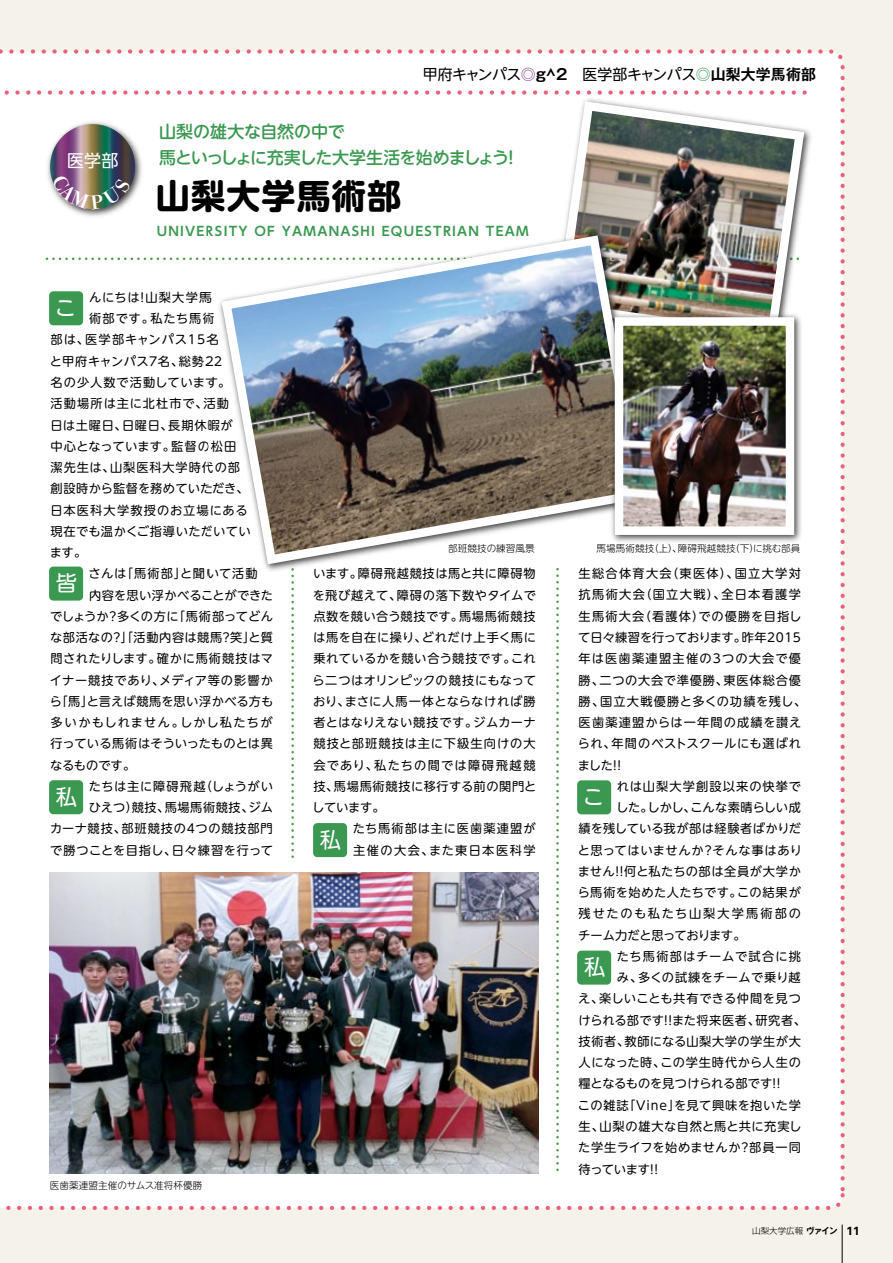
<style>
.page{position:relative;width:893px;height:1263px;background:#f5f2e9}
.page>*{position:absolute;margin:0;border:0;box-sizing:border-box;transform-origin:0 0}
.t1{font:700 34.05px "UD Shin M Go Pro";letter-spacing:.035em;color:#000}
.t2{font:21.3px "UD Shin M Go Pro";color:#fff}
.t3{font:500 16.95px/25.5px "UD Shin M Go Pro";letter-spacing:-.02em;color:#3b9851}
.t4{font:16.95px "UD Shin Go Pro";color:#fff}
.t5{font:14.85px "UD Shin Go NT Pro";letter-spacing:-.025em;color:#000}
.t6{font:700 12.75px "UD Shin Go NT Pro De";letter-spacing:.1em;color:#3b9851}
.t7{font:12.15px/21.3px "UD Shin M Go Pro";letter-spacing:.05em;color:#000;text-align:justify}
.t8{font:12.15px/21.3px "UD Shin M Go Pro";letter-spacing:.085em;color:#000}
.t9{font:12.15px/21.3px "UD Shin M Go Pro";letter-spacing:.09em;color:#000}
.t10{font:12.15px "UD Shin M Go Pro";letter-spacing:.03em;color:#000}
.t11{font:12.15px "UD Shin M Go Pro";letter-spacing:.005em;color:#000}
.t12{font:12.15px "UD Shin M Go Pro";letter-spacing:.07em;color:#000}
.t13{font:12.15px "UD Shin M Go Pro";letter-spacing:.1em;color:#000}
.t14{font:12.15px "UD Shin M Go Pro";letter-spacing:.025em;color:#000}
.t15{font:12.15px "UD Shin M Go Pro";letter-spacing:-.005em;color:#000}
.t16{font:12.15px "UD Shin M Go Pro";letter-spacing:.015em;color:#000}
.t17{font:12.15px "UD Shin M Go Pro";letter-spacing:-.015em;color:#000}
.t18{font:12.15px "UD Shin M Go Pro";letter-spacing:.01em;color:#000}
.t19{font:12.15px "UD Shin M Go Pro";letter-spacing:-.01em;color:#000}
.t20{font:12.15px "UD Shin M Go Pro";letter-spacing:.155em;color:#000}
.t21{font:12.15px "UD Shin M Go Pro";color:#000}
.t22{font:12.15px "UD Shin M Go Pro";letter-spacing:-.03em;color:#000}
.t23{font:12.15px "UD Shin M Go Pro";letter-spacing:.075em;color:#000}
.t24{font:300 9.6px "UD Shin M Go Pro";letter-spacing:.01em;color:#000}
.t25{font:300 8.55px "Shin Go Pro";color:#000}
.s1{font-family:"Gothic MB101 Pro De";font-weight:700;color:#883d93}
.s2{font-family:"Gothic MB101 Pro De";font-weight:700}
.s3{font-family:"Gothic MB101 Pro De";font-weight:700;color:#3a9859}
.s4{font-family:"Nova SSK";font-weight:700;font-size:11.7px}
</style>
<div class="page">
<div style="left:0;top:49px;width:845px;height:1161px;background:#fff"></div>
<svg style="left:47px;top:257px;width:162px;height:3px"></svg>
<hr style="left:842px;top:1224px;width:1px;height:39px;background:#000">
<div style="left:0;top:86px;width:252px;height:150px;background:#fff"></div>
<img style="left:50px;top:124px;width:85px;height:85px;border-radius:43px">
<svg style="left:0;top:90px;width:489px;height:5px;background:#f9d6dd"></svg>
<svg style="left:291px;top:581px;width:3px;height:277px"></svg>
<svg style="left:556px;top:581px;width:3px;height:590px;background:#d2e5d1"></svg>
<img style="left:49px;top:872px;width:490px;height:301px">
<img style="left:489px;top:73px;width:356px;height:282px">
<img style="left:551px;top:96px;width:258px;height:250px">
<img style="left:209px;top:206px;width:457px;height:375px">
<img style="left:217px;top:230px;width:432px;height:339px">
<img style="left:605px;top:256px;width:201px;height:291px">
<img style="left:625px;top:327px;width:159px;height:198px">
<div style="left:615px;top:317px;width:179px;height:218px;border:9px solid #fff"></div>
<div style="left:49px;top:291px;width:34px;height:34px;background:#3b9851;border-radius:4px"></div>
<div style="left:49px;top:567px;width:34px;height:34px;background:#3b9851;border-radius:4px"></div>
<div style="left:49px;top:780px;width:34px;height:34px;background:#3b9851;border-radius:4px"></div>
<div style="left:313px;top:823px;width:34px;height:34px;background:#3b9851;border-radius:4px"></div>
<div style="left:577px;top:780px;width:34px;height:34px;background:#3b9851;border-radius:4px"></div>
<div style="left:577px;top:951px;width:34px;height:34px;background:#3b9851;border-radius:4px"></div>
<svg style="left:52px;top:174px;width:79px;height:35px;background:#7e7a7c"></svg>
<h3 class="t4" style="left:67px;top:147px;width:53px">医学部</h3>
<p class="t5" style="left:423px;top:62px;width:395px">甲府キャンパス<span class="s1">◎</span><span class="s2">g^2　</span>医学部キャンパス<span class="s3">◎</span><span class="s2">山梨大学馬術部</span></p>
<h3 class="t3" style="left:159px;top:118px;width:362px">山梨の雄大な自然の中で<br>馬といっしょに充実した大学生活を始めましょう！</h3>
<h1 class="t1" style="left:156px;top:168px;width:247px">山梨大学馬術部</h1>
<p class="t6" style="left:157px;top:220px;width:373px">UNIVERSITY OF YAMANASHI EQUESTRIAN TEAM</p>
<p class="t13" style="left:89px;top:287px;width:124px">んにちは！山梨大学馬</p>
<p class="t23" style="left:89px;top:309px;width:127px">術部です。私たち馬術</p>
<p class="t12" style="left:51px;top:330px;width:169px">部は、医学部キャンパス15名</p>
<p class="t7" style="left:50px;top:350px;width:174px">と甲府キャンパス７名、総勢22</p>
<p class="t7" style="left:51px;top:371px;width:181px">名の少人数で活動しています。</p>
<p class="t9" style="left:51px;top:392px;width:180px">活動場所は主に北杜市で、活動</p>
<p class="t7" style="left:50px;top:414px;width:184px">日は土曜日、日曜日、長期休暇が</p>
<p class="t10" style="left:51px;top:436px;width:187px">中心となっています。監督の松田</p>
<p class="t12" style="left:51px;top:457px;width:191px">潔先生は、山梨医科大学時代の部</p>
<p class="t18" style="left:51px;top:479px;width:200px">創設時から監督を務めていただき、</p>
<p class="t9" style="left:50px;top:499px;width:199px">日本医科大学教授のお立場にある</p>
<p class="t10" style="left:51px;top:521px;width:201px">現在でも温かくご指導いただいてい</p>
<p class="t7" style="left:50px;top:541px;width:38px">ます。</p>
<p class="t7" style="left:89px;top:562px;width:171px">さんは「馬術部」と聞いて活動</p>
<p class="t21" style="left:89px;top:585px;width:186px">内容を思い浮かべることができた</p>
<p class="t15" style="left:50px;top:606px;width:224px">でしょうか？多くの方に「馬術部ってどん</p>
<p class="t10" style="left:50px;top:628px;width:224px">な部活なの？」「活動内容は競馬？笑」と質</p>
<p class="t7" style="left:51px;top:647px;width:224px">問されたりします。確かに馬術競技はマ</p>
<p class="t7" style="left:50px;top:669px;width:224px">イナー競技であり、メディア等の影響か</p>
<p class="t16" style="left:50px;top:691px;width:225px">ら「馬」と言えば競馬を思い浮かべる方も</p>
<p class="t13" style="left:51px;top:713px;width:224px">多いかもしれません。しかし私たちが</p>
<p class="t11" style="left:51px;top:734px;width:224px">行っている馬術はそういったものとは異</p>
<p class="t7" style="left:50px;top:754px;width:86px">なるものです。</p>
<p class="t7" style="left:89px;top:775px;width:186px">たちは主に障碍飛越（しょうがい</p>
<p class="t7" style="left:89px;top:796px;width:186px">ひえつ）競技、馬場馬術競技、ジム</p>
<p class="t7" style="left:50px;top:817px;width:224px">カーナ競技、部班競技の4つの競技部門</p>
<p class="t7" style="left:50px;top:839px;width:224px">で勝つことを目指し、日々練習を行って</p>
<h2 class="t2" style="left:55px;top:290px;width:23px">こ</h2>
<h2 class="t2" style="left:56px;top:566px;width:23px">皆</h2>
<h2 class="t2" style="left:56px;top:779px;width:23px">私</h2>
<p class="t24" style="left:50px;top:1177px;width:154px">医歯薬連盟主催のサムス准将杯優勝</p>
<p class="t24" style="left:448px;top:540px;width:88px">部班競技の練習風景</p>
<p class="t24" style="left:597px;top:540px;width:205px">馬場馬術競技（上）、障碍飛越競技（下）に挑む部員</p>
<p class="t7" style="left:312px;top:562px;width:226px">います。障碍飛越競技は馬と共に障碍物を飛び越えて、障碍の落下数やタイムで点数を競い合う競技です。馬場馬術競技は馬を自在に操り、どれだけ上手く馬に乗れているかを競い合う競技です。これら二つはオリンピックの競技にもなっており、まさに人馬一体とならなければ勝者とはなりえない競技です。ジムカーナ競技と部班競技は主に下級生向けの大会であり、私たちの間では障碍飛越競技、馬場馬術競技に移行する前の関門としています。</p>
<p class="t9" style="left:353px;top:817px;width:184px">たち馬術部は主に医歯薬連盟が主催の大会、また東日本医科学</p>
<h2 class="t2" style="left:320px;top:822px;width:23px">私</h2>
<p class="t8" style="left:578px;top:562px;width:230px">生総合体育大会（東医体）、国立大学対抗馬術大会（国立大戦）、全日本看護学生馬術大会（看護体）での優勝を目指して日々練習を行っております。昨年2015年は医歯薬連盟主催の3つの大会で優勝、二つの大会で準優勝、東医体総合優勝、国立大戦優勝と多くの功績を残し、医歯薬連盟からは一年間の成績を讃えられ、年間のベストスクールにも選ばれました！！</p>
<p class="t9" style="left:617px;top:775px;width:186px">れは山梨大学創設以来の快挙で</p>
<p class="t19" style="left:616px;top:798px;width:186px">した。しかし、こんな素晴らしい成</p>
<p class="t11" style="left:579px;top:819px;width:224px">績を残している我が部は経験者ばかりだ</p>
<p class="t7" style="left:578px;top:839px;width:226px">と思ってはいませんか？そんな事はあり</p>
<p class="t7" style="left:578px;top:860px;width:225px">ません！！何と私たちの部は全員が大学か</p>
<p class="t7" style="left:578px;top:881px;width:225px">ら馬術を始めた人たちです。この結果が</p>
<p class="t20" style="left:579px;top:904px;width:224px">残せたのも私たち山梨大学馬術部の</p>
<p class="t22" style="left:578px;top:925px;width:169px">チーム力だと思っております。</p>
<p class="t8" style="left:617px;top:945px;width:186px">たち馬術部はチームで試合に挑</p>
<p class="t7" style="left:617px;top:966px;width:185px">み、多くの試練をチームで乗り越</p>
<p class="t7" style="left:578px;top:987px;width:224px">え、楽しいことも共有できる仲間を見つ</p>
<p class="t14" style="left:578px;top:1010px;width:229px">けられる部です！！また将来医者、研究者、</p>
<p class="t7" style="left:579px;top:1030px;width:224px">技術者、教師になる山梨大学の学生が大</p>
<p class="t7" style="left:579px;top:1051px;width:224px">人になった時、この学生時代から人生の</p>
<p class="t17" style="left:579px;top:1074px;width:208px">糧となるものを見つけられる部です！！</p>
<p class="t7" style="left:578px;top:1094px;width:224px">この雑誌「Vine」を見て興味を抱いた学</p>
<p class="t7" style="left:579px;top:1115px;width:224px">生、山梨の雄大な自然と馬と共に充実し</p>
<p class="t7" style="left:578px;top:1136px;width:224px">た学生ライフを始めませんか？部員一同</p>
<p class="t7" style="left:579px;top:1157px;width:85px">待っています！！</p>
<h2 class="t2" style="left:583px;top:779px;width:23px">こ</h2>
<h2 class="t2" style="left:584px;top:950px;width:23px">私</h2>
<p class="t25" style="left:752px;top:1223px;width:109px">山梨大学広報<span class="s2">ヴァイン</span> <span class="s4">11</span></p>
</div>
